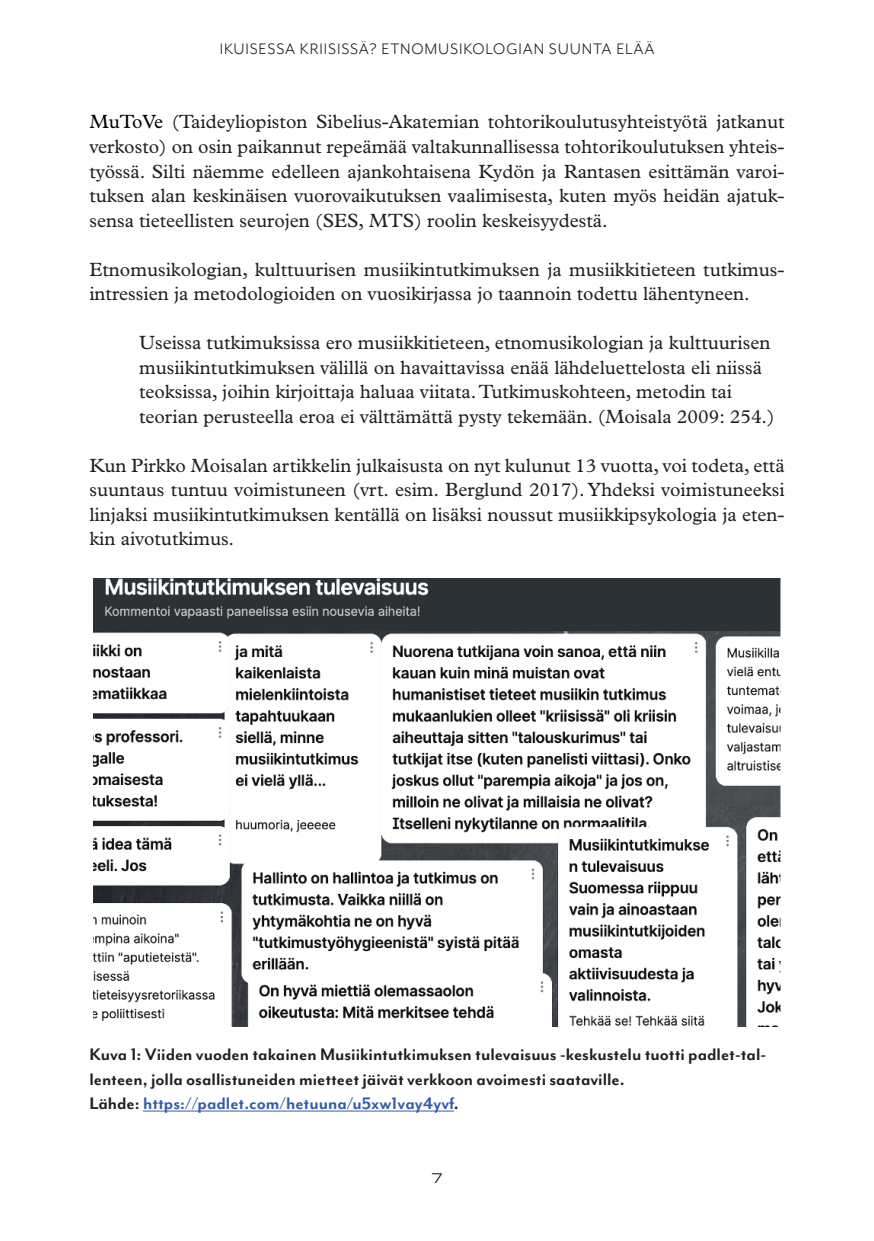
<style>
.page{position:relative;width:874px;height:1241px;background:#fff}
.page>*{position:absolute;margin:0;border:0;box-sizing:border-box;transform-origin:0 0}
.t1{font:19.25px/24.5px "Plantin MT Pro";color:#231f20;text-align:justify}
.t2{font:700 19.25px/24.5px "Mr Eaves Mod OT";color:#231f20}
.t3{font:17.5px "Mr Eaves Mod OT";letter-spacing:.05em;color:#231f20}
.t4{font:14px "Termina";color:#231f20}
.s1{color:#040503}
.s2{color:#325caa}
</style>
<div class="page">
<hr style="left:143px;top:1110px;width:310px;height:1px;background:#325caa">
<img style="left:93px;top:578px;width:687px;height:448px">
<p class="t3" style="left:219px;top:40px;width:436px">IKUISESSA KRIISISSÄ? ETNOMUSIKOLOGIAN SUUNTA ELÄÄ</p>
<p class="t1" style="left:89px;top:110px;width:696px"><span class="s1">MuToVe</span> (Taideyliopiston Sibelius-Akatemian tohtorikoulutusyhteistyötä jatkanut verkosto) on osin paikannut repeämää valtakunnallisessa tohtorikoulutuksen yhteis&shy;työssä. Silti näemme edelleen ajankohtaisena Kydön ja Rantasen esittämän varoi&shy;tuksen alan keskinäisen vuorovaikutuksen vaalimisesta, kuten myös heidän ajatuk&shy;sensa tieteellisten seurojen (SES, MTS) roolin keskeisyydestä.</p>
<p class="t1" style="left:89px;top:257px;width:696px">Etnomusikologian, kulttuurisen musiikintutkimuksen ja musiikkitieteen tutkimus&shy;intressien ja metodologioiden on vuosikirjassa jo taannoin todettu lähentyneen.</p>
<p class="t1" style="left:139px;top:330px;width:636px;text-align:left">Useissa tutkimuksissa ero musiikkitieteen, etnomusikologian ja kulttuurisen musiikintutkimuksen välillä on havaittavissa enää lähdeluettelosta eli niissä teoksissa, joihin kirjoittaja haluaa viitata. Tutkimuskohteen, metodin tai teorian perusteella eroa ei välttämättä pysty tekemään. (Moisala 2009: 254.)</p>
<p class="t1" style="left:89px;top:453px;width:696px">Kun Pirkko Moisalan artikkelin julkaisusta on nyt kulunut 13 vuotta, voi todeta, että suuntaus tuntuu voimistuneen (vrt. esim. Berglund 2017). Yhdeksi voimistuneeksi linjaksi musiikintutkimuksen kentällä on lisäksi noussut musiikkipsykologia ja eten&shy;kin aivotutkimus.</p>
<p class="t2" style="left:89px;top:1041px;width:678px">Kuva 1: Viiden vuoden takainen Musiikintutkimuksen tulevaisuus -keskustelu tuotti padlet-tal&shy;lenteen, jolla osallistuneiden mietteet jäivät verkkoon avoimesti saataville.<br>Lähde: <span class="s2">https://padlet.com/hetuuna/u5xw1vay4yvf</span>.</p>
<p class="t4" style="left:431px;top:1167px;width:12px">7</p>
</div>
